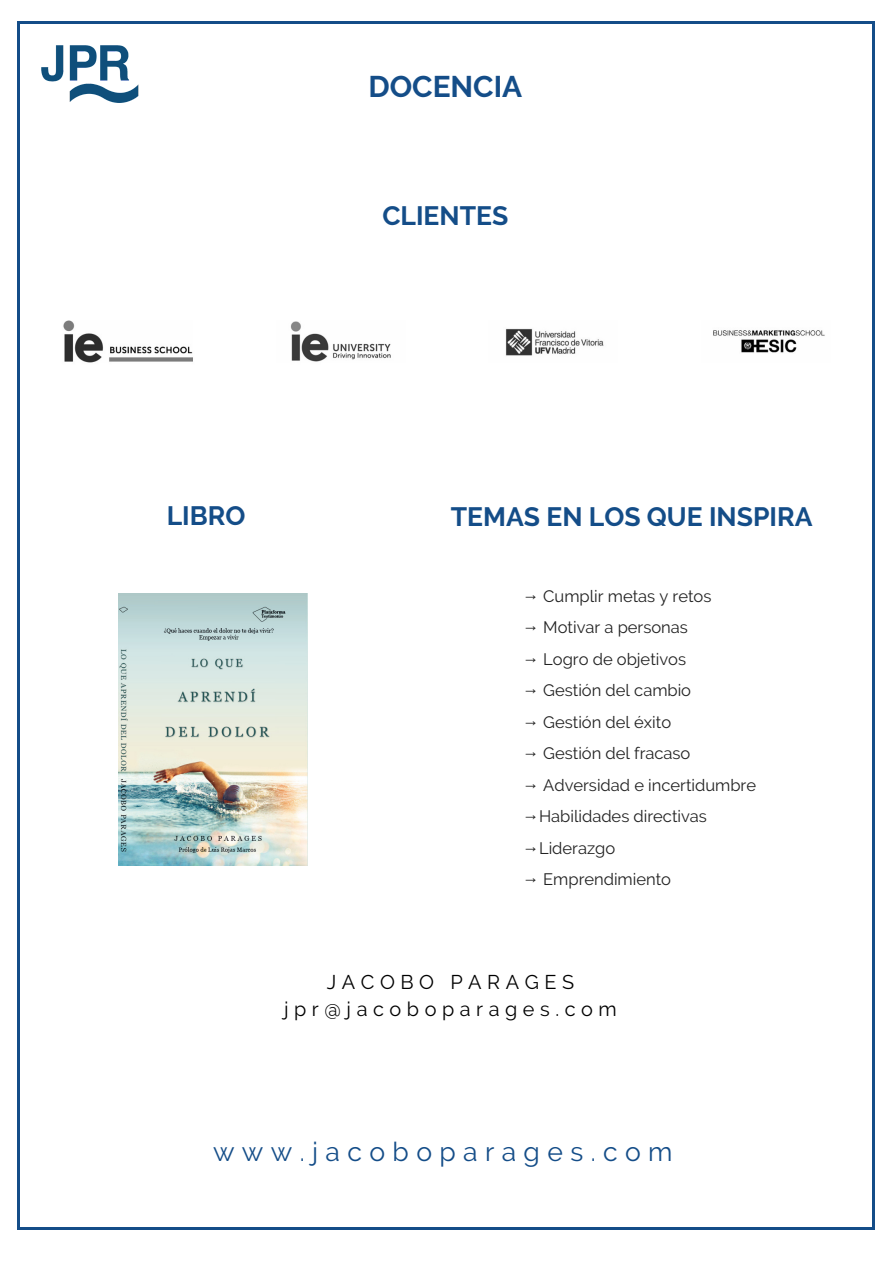
<style>
.page{position:relative;width:893px;height:1263px;background:#fff}
.page>*{position:absolute;margin:0;border:0;box-sizing:border-box;transform-origin:0 0}
.t1{font:700 29.85px "Raleway";color:#144d88}
.t2{font:700 26.55px "Raleway";color:#144d88}
.t3{font:26.55px "Raleway";letter-spacing:.28em;color:#144d88}
.t4{font:19.8px/27px "Raleway";letter-spacing:.28em;color:#000;text-align:center}
.t5{font:16.5px "Raleway";color:#222}
.s1{font-family:"Liberation Sans"}
</style>
<div class="page">
<hr style="left:17px;top:21px;width:17px;height:3px;background:#144d88">
<hr style="left:858px;top:21px;width:16px;height:3px;background:#144d88">
<hr style="left:34px;top:21px;width:115px;height:3px;background:#144d88">
<hr style="left:149px;top:21px;width:115px;height:3px;background:#144d88">
<hr style="left:264px;top:21px;width:115px;height:3px;background:#144d88">
<hr style="left:379px;top:21px;width:115px;height:3px;background:#144d88">
<hr style="left:494px;top:21px;width:115px;height:3px;background:#144d88">
<hr style="left:609px;top:21px;width:115px;height:3px;background:#144d88">
<hr style="left:724px;top:21px;width:115px;height:3px;background:#144d88">
<hr style="left:839px;top:21px;width:19px;height:3px;background:#144d88">
<svg style="left:18px;top:24px;width:2px;height:15px"></svg>
<svg style="left:18px;top:1214px;width:2px;height:16px"></svg>
<hr style="left:18px;top:39px;width:2px;height:116px;background:#144d88">
<hr style="left:18px;top:154px;width:2px;height:116px;background:#144d88">
<hr style="left:18px;top:269px;width:2px;height:116px;background:#144d88">
<hr style="left:18px;top:385px;width:2px;height:115px;background:#144d88">
<hr style="left:18px;top:500px;width:2px;height:115px;background:#144d88">
<hr style="left:18px;top:615px;width:2px;height:115px;background:#144d88">
<hr style="left:18px;top:730px;width:2px;height:115px;background:#144d88">
<hr style="left:18px;top:845px;width:2px;height:115px;background:#144d88">
<hr style="left:18px;top:960px;width:2px;height:115px;background:#144d88">
<hr style="left:18px;top:1075px;width:2px;height:115px;background:#144d88">
<hr style="left:18px;top:1190px;width:2px;height:24px;background:#144d88">
<svg style="left:872px;top:24px;width:2px;height:16px"></svg>
<svg style="left:872px;top:1213px;width:2px;height:14px"></svg>
<hr style="left:872px;top:40px;width:2px;height:115px;background:#144d88">
<hr style="left:872px;top:155px;width:2px;height:115px;background:#144d88">
<hr style="left:872px;top:270px;width:2px;height:115px;background:#144d88">
<hr style="left:872px;top:385px;width:2px;height:115px;background:#144d88">
<hr style="left:872px;top:500px;width:2px;height:115px;background:#144d88">
<hr style="left:872px;top:615px;width:2px;height:115px;background:#144d88">
<hr style="left:872px;top:730px;width:2px;height:115px;background:#144d88">
<hr style="left:872px;top:845px;width:2px;height:115px;background:#144d88">
<hr style="left:872px;top:960px;width:2px;height:116px;background:#144d88">
<hr style="left:872px;top:1075px;width:2px;height:116px;background:#144d88">
<hr style="left:872px;top:1190px;width:2px;height:23px;background:#144d88">
<hr style="left:20px;top:1227px;width:17px;height:3px;background:#144d88">
<hr style="left:857px;top:1227px;width:17px;height:3px;background:#144d88">
<hr style="left:36px;top:1227px;width:115px;height:3px;background:#144d88">
<hr style="left:151px;top:1227px;width:115px;height:3px;background:#144d88">
<hr style="left:266px;top:1227px;width:115px;height:3px;background:#144d88">
<hr style="left:381px;top:1227px;width:115px;height:3px;background:#144d88">
<hr style="left:496px;top:1227px;width:115px;height:3px;background:#144d88">
<hr style="left:611px;top:1227px;width:115px;height:3px;background:#144d88">
<hr style="left:726px;top:1227px;width:115px;height:3px;background:#144d88">
<hr style="left:841px;top:1227px;width:17px;height:3px;background:#144d88">
<img style="left:41px;top:45px;width:98px;height:58px">
<img style="left:63px;top:320px;width:762px;height:43px">
<img style="left:118px;top:593px;width:189px;height:273px">
<h1 class="t1" style="left:368px;top:69px;width:155px">DOCENCIA</h1>
<h2 class="t2" style="left:382px;top:200px;width:127px">CLIENTES</h2>
<h2 class="t2" style="left:167px;top:500px;width:80px">LIBRO</h2>
<h2 class="t2" style="left:451px;top:501px;width:363px">TEMAS EN LOS QUE INSPIRA</h2>
<p class="t5" style="left:522px;top:586px;width:191px"><span class="s1">→</span> Cumplir metas y retos</p>
<p class="t5" style="left:522px;top:618px;width:167px"><span class="s1">→</span> Motivar a personas</p>
<p class="t5" style="left:522px;top:649px;width:165px"><span class="s1">→</span> Logro de objetivos</p>
<p class="t5" style="left:522px;top:681px;width:170px"><span class="s1">→</span> Gestión del cambio</p>
<p class="t5" style="left:522px;top:712px;width:150px"><span class="s1">→</span> Gestión del éxito</p>
<p class="t5" style="left:522px;top:744px;width:169px"><span class="s1">→</span> Gestión del fracaso</p>
<p class="t5" style="left:522px;top:775px;width:235px"><span class="s1">→</span> Adversidad e incertidumbre</p>
<p class="t5" style="left:522px;top:807px;width:186px"><span class="s1">→</span>Habilidades directivas</p>
<p class="t5" style="left:522px;top:838px;width:94px"><span class="s1">→</span>Liderazgo</p>
<p class="t5" style="left:522px;top:870px;width:150px"><span class="s1">→</span> Emprendimiento</p>
<p class="t4" style="left:284px;top:968px;width:334px">JACOBO PARAGES jpr@jacoboparages.com</p>
<h2 class="t3" style="left:213px;top:1136px;width:461px">www.jacoboparages.com</h2>
</div>
